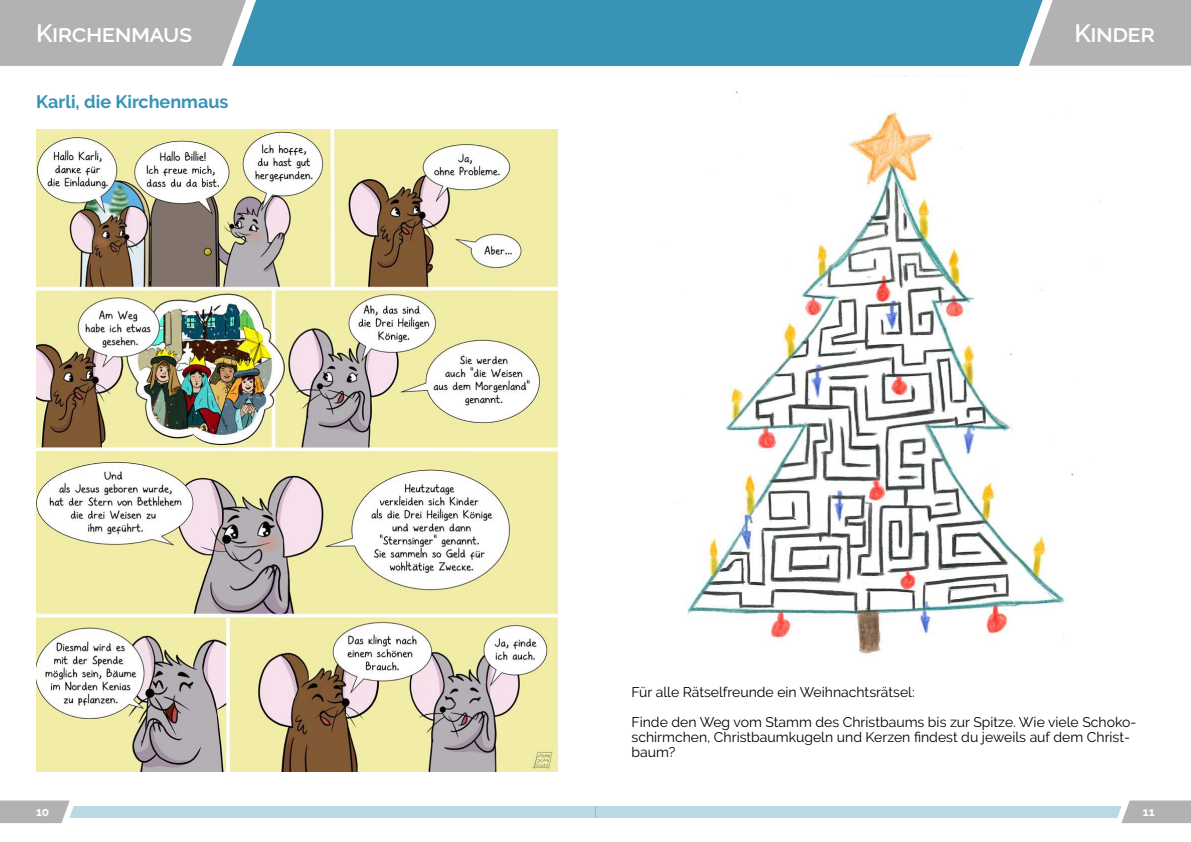
<style>
.page{position:relative;width:1191px;height:842px;background:#fff}
.page>*{position:absolute;margin:0;border:0;box-sizing:border-box;transform-origin:0 0}
.t1{font:600 25px "Raleway";letter-spacing:-.02em;color:#fff}
.t2{font:700 18px "Raleway";color:#3893b4}
.t3{font:14px/30px "Raleway";color:#000}
.t4{font:700 12px "Raleway";color:#fff}
</style>
<div class="page">
<div style="left:595px;top:806px;width:596px;height:11px;background:#b9d9e4"></div>
<svg style="left:1109px;top:800px;width:82px;height:24px"></svg>
<div style="left:0;top:806px;width:595px;height:11px;background:#b9d9e4"></div>
<svg style="left:0;top:800px;width:82px;height:24px"></svg>
<div style="left:0;top:0;width:595px;height:66px;background:#3893b4"></div>
<svg style="left:0;top:0;width:256px;height:66px;background:#b1b3b5"></svg>
<div style="left:595px;top:0;width:596px;height:66px;background:#3893b4"></div>
<img style="left:36px;top:129px;width:521px;height:642px">
<svg style="left:1018px;top:0;width:173px;height:66px;background:#aeb4b6"></svg>
<img style="left:687px;top:91px;width:413px;height:563px">
<h1 class="t1" style="left:36px;top:19px;width:158px">Kirchenmaus</h1>
<h1 class="t1" style="left:1074px;top:19px;width:82px">Kinder</h1>
<p class="t2" style="left:36px;top:91px;width:194px">Karli, die Kirchenmaus</p>
<p class="t3" style="left:631px;top:677px;width:506px">Für alle Rätselfreunde ein Weihnachtsrätsel:<br>Finde den Weg vom Stamm des Christbaums bis zur Spitze. Wie viele Schoko-</p>
<p class="t3" style="left:631px;top:729px;width:500px;line-height:15px">schirmchen, Christbaumkugeln und Kerzen findest du jeweils auf dem Christ&shy;baum?</p>
<p class="t4" style="left:36px;top:805px;width:15px">10</p>
<p class="t4" style="left:1142px;top:805px;width:13px">11</p>
</div>
